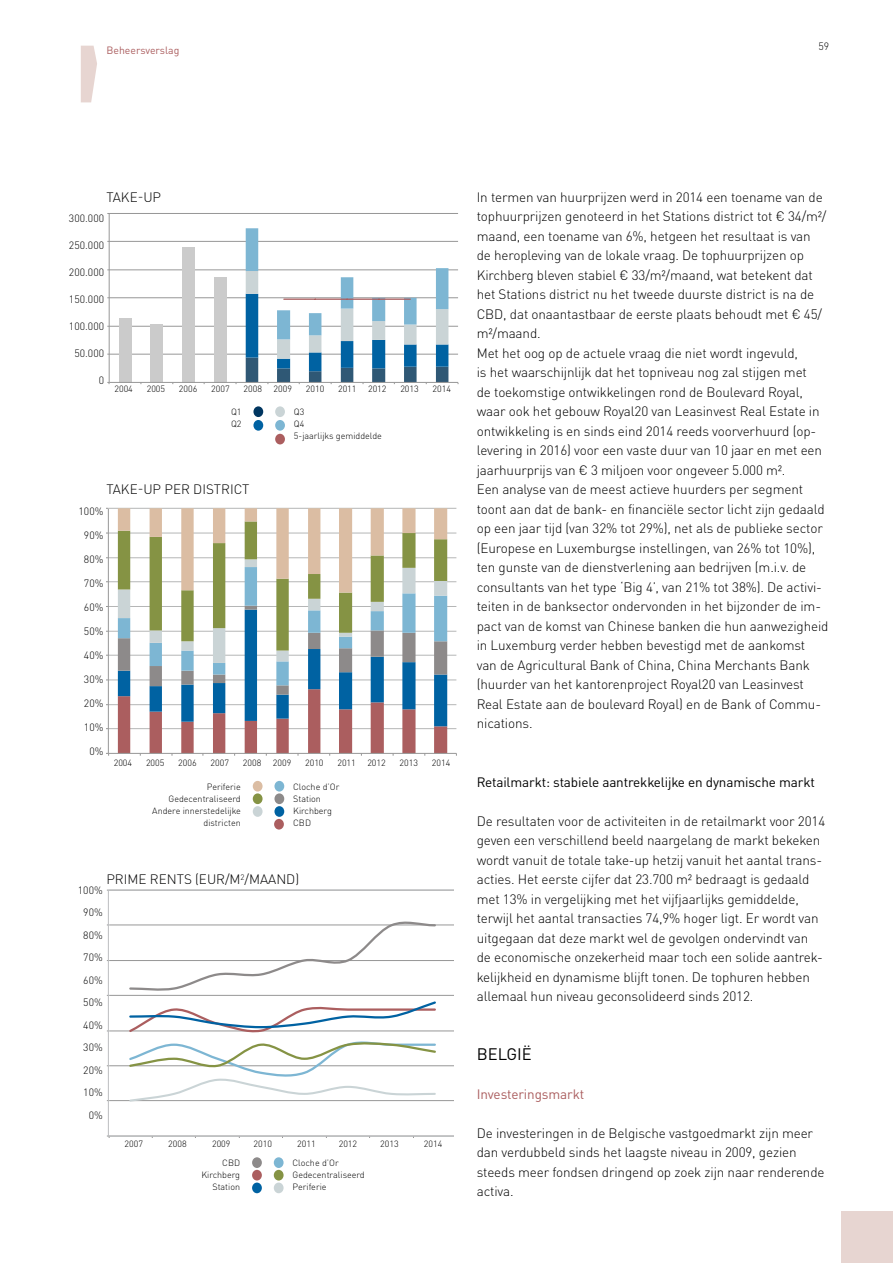
<style>
.page{position:relative;width:893px;height:1263px;background:#fff}
.page>*{position:absolute;margin:0;border:0;box-sizing:border-box;transform-origin:0 0}
.t1{font:16.5px "DINOT";color:#000}
.t2{font:300 13.5px/19.5px "DINOT";letter-spacing:-.01em;color:#000}
.t3{font:13.5px "DINOT";letter-spacing:-.01em;color:#000}
.t4{font:13.5px "DINOT";letter-spacing:-.01em;color:#ab5e5f}
.t5{font:300 10.5px/22.5px "DINOT";color:#000;text-align:right}
.t6{font:10.5px "DINOT";color:#ab5e5f}
.t7{font:300 9px/12px "DINOT";color:#000}
</style>
<div class="page">
<svg style="left:81px;top:46px;width:16px;height:56px"></svg>
<div style="left:842px;top:1212px;width:51px;height:51px;background:#e7d5d1"></div>
<hr style="left:109px;top:354px;width:349px;height:1px;background:#979797">
<hr style="left:109px;top:326px;width:349px;height:1px;background:#979797">
<hr style="left:109px;top:297px;width:349px;height:1px;background:#979797">
<hr style="left:109px;top:270px;width:349px;height:1px;background:#979797">
<hr style="left:109px;top:241px;width:349px;height:1px;background:#979797">
<hr style="left:109px;top:213px;width:349px;height:1px;background:#979797">
<div style="left:119px;top:318px;width:12px;height:64px;background:#cbcbcb"></div>
<div style="left:150px;top:324px;width:13px;height:58px;background:#cbcbcb"></div>
<div style="left:182px;top:247px;width:13px;height:135px;background:#cbcbcb"></div>
<div style="left:214px;top:277px;width:13px;height:105px;background:#cbcbcb"></div>
<hr style="left:109px;top:213px;width:1px;height:169px;background:#979797">
<hr style="left:109px;top:382px;width:349px;height:1px;background:#979797">
<svg style="left:246px;top:228px;width:202px;height:156px"></svg>
<hr style="left:284px;top:299px;width:31px;height:1px;background:#ab5e5f">
<hr style="left:315px;top:299px;width:32px;height:1px;background:#ab5e5f">
<hr style="left:347px;top:299px;width:32px;height:1px;background:#ab5e5f">
<hr style="left:379px;top:299px;width:31px;height:1px;background:#ab5e5f">
<hr style="left:109px;top:728px;width:347px;height:1px;background:#b5b6b6">
<hr style="left:109px;top:704px;width:347px;height:1px;background:#b5b6b6">
<hr style="left:109px;top:679px;width:347px;height:1px;background:#b5b6b6">
<hr style="left:109px;top:655px;width:347px;height:1px;background:#b5b6b6">
<hr style="left:109px;top:631px;width:347px;height:1px;background:#b5b6b6">
<hr style="left:109px;top:606px;width:347px;height:1px;background:#b5b6b6">
<hr style="left:109px;top:581px;width:347px;height:1px;background:#b5b6b6">
<hr style="left:109px;top:557px;width:347px;height:1px;background:#b5b6b6">
<hr style="left:109px;top:532px;width:347px;height:1px;background:#b5b6b6">
<hr style="left:109px;top:508px;width:347px;height:1px;background:#b5b6b6">
<hr style="left:108px;top:509px;width:1px;height:244px;background:#979797">
<hr style="left:108px;top:753px;width:348px;height:1px;background:#979797">
<svg style="left:118px;top:508px;width:329px;height:248px"></svg>
<svg style="left:108px;top:890px;width:345px;height:246px"></svg>
<svg style="left:127px;top:1000px;width:311px;height:103px"></svg>
<div style="left:253px;top:420px;width:10px;height:11px;background:#0062a2;border-radius:50%"></div>
<div style="left:253px;top:406px;width:10px;height:11px;background:#003660;border-radius:50%"></div>
<div style="left:275px;top:420px;width:10px;height:11px;background:#7db6d3;border-radius:50%"></div>
<div style="left:275px;top:406px;width:10px;height:11px;background:#cad4d6;border-radius:50%"></div>
<div style="left:275px;top:434px;width:10px;height:10px;background:#ab5e5f;border-radius:50%"></div>
<div style="left:253px;top:793px;width:10px;height:11px;background:#859344;border-radius:50%"></div>
<div style="left:253px;top:781px;width:10px;height:10px;background:#dbbda3;border-radius:50%"></div>
<div style="left:274px;top:793px;width:10px;height:11px;background:#8d8a8a;border-radius:50%"></div>
<div style="left:274px;top:781px;width:10px;height:10px;background:#7db6d3;border-radius:50%"></div>
<div style="left:274px;top:806px;width:10px;height:11px;background:#0062a2;border-radius:50%"></div>
<div style="left:253px;top:806px;width:10px;height:11px;background:#cad4d6;border-radius:50%"></div>
<div style="left:274px;top:819px;width:10px;height:10px;background:#ab5e5f;border-radius:50%"></div>
<div style="left:252px;top:1170px;width:10px;height:10px;background:#ab5e5f;border-radius:50%"></div>
<div style="left:252px;top:1157px;width:10px;height:11px;background:#8d8a8a;border-radius:50%"></div>
<div style="left:274px;top:1170px;width:10px;height:10px;background:#859344;border-radius:50%"></div>
<div style="left:274px;top:1157px;width:10px;height:11px;background:#7db6d3;border-radius:50%"></div>
<div style="left:274px;top:1182px;width:10px;height:11px;background:#cad4d6;border-radius:50%"></div>
<div style="left:252px;top:1182px;width:10px;height:11px;background:#0062a2;border-radius:50%"></div>
<p class="t6" style="left:106px;top:43px;width:75px">Beheersverslag</p>
<p class="t5" style="left:819px;top:35px;width:12px">59</p>
<p class="t2" style="left:106px;top:187px;width:56px">TAKE-UP</p>
<p class="t5" style="left:69px;top:207px;width:37px">300.000</p>
<p class="t5" style="left:69px;top:234px;width:37px">250.000</p>
<p class="t5" style="left:69px;top:261px;width:37px">200.000</p>
<p class="t5" style="left:69px;top:288px;width:37px">150.000</p>
<p class="t5" style="left:69px;top:315px;width:37px">100.000</p>
<p class="t5" style="left:74px;top:342px;width:31px">50.000</p>
<p class="t5" style="left:99px;top:369px;width:7px">0</p>
<p class="t7" style="left:114px;top:383px;width:20px">2004</p>
<p class="t7" style="left:147px;top:383px;width:20px">2005</p>
<p class="t7" style="left:179px;top:383px;width:20px">2006</p>
<p class="t7" style="left:211px;top:383px;width:20px">2007</p>
<p class="t7" style="left:244px;top:383px;width:20px">2008</p>
<p class="t7" style="left:273px;top:383px;width:20px">2009</p>
<p class="t7" style="left:306px;top:383px;width:20px">2010</p>
<p class="t7" style="left:338px;top:383px;width:20px">2011</p>
<p class="t7" style="left:368px;top:383px;width:20px">2012</p>
<p class="t7" style="left:400px;top:383px;width:20px">2013</p>
<p class="t7" style="left:433px;top:383px;width:20px">2014</p>
<p class="t7" style="left:294px;top:406px;width:90px">Q3<br>Q4<br>5-jaarlijks gemiddelde</p>
<p class="t7" style="left:231px;top:406px;width:12px">Q1<br>Q2</p>
<p class="t2" style="left:106px;top:479px;width:145px">TAKE-UP PER DISTRICT</p>
<p class="t5" style="left:79px;top:500px;width:26px">100%</p>
<p class="t5" style="left:84px;top:524px;width:21px">90%</p>
<p class="t5" style="left:84px;top:548px;width:21px">80%</p>
<p class="t5" style="left:84px;top:572px;width:21px">70%</p>
<p class="t5" style="left:84px;top:596px;width:21px">60%</p>
<p class="t5" style="left:84px;top:620px;width:21px">50%</p>
<p class="t5" style="left:84px;top:644px;width:21px">40%</p>
<p class="t5" style="left:84px;top:668px;width:21px">30%</p>
<p class="t5" style="left:84px;top:692px;width:21px">20%</p>
<p class="t5" style="left:84px;top:716px;width:21px">10%</p>
<p class="t5" style="left:89px;top:740px;width:16px">0%</p>
<p class="t7" style="left:114px;top:756px;width:20px">2004</p>
<p class="t7" style="left:146px;top:756px;width:20px">2005</p>
<p class="t7" style="left:178px;top:756px;width:20px">2006</p>
<p class="t7" style="left:211px;top:756px;width:20px">2007</p>
<p class="t7" style="left:243px;top:756px;width:20px">2008</p>
<p class="t7" style="left:273px;top:756px;width:20px">2009</p>
<p class="t7" style="left:305px;top:756px;width:20px">2010</p>
<p class="t7" style="left:337px;top:756px;width:20px">2011</p>
<p class="t7" style="left:367px;top:756px;width:20px">2012</p>
<p class="t7" style="left:400px;top:756px;width:20px">2013</p>
<p class="t7" style="left:432px;top:756px;width:20px">2014</p>
<p class="t7" style="left:293px;top:780px;width:48px">Cloche d’Or<br>Station<br>Kirchberg<br>CBD</p>
<p class="t7" style="left:152px;top:780px;width:90px;text-align:right">Periferie<br>Gedecentraliseerd<br>Andere innerstedelijke districten</p>
<p class="t2" style="left:106px;top:869px;width:194px">PRIME RENTS (EUR/M<sup>2</sup>/MAAND)</p>
<p class="t5" style="left:78px;top:878px;width:26px">100%<br>90%<br>80%<br>70%<br>60%<br>50%<br>40%<br>30%<br>20%<br>10%<br>0%</p>
<p class="t7" style="left:125px;top:1138px;width:20px">2007</p>
<p class="t7" style="left:168px;top:1138px;width:20px">2008</p>
<p class="t7" style="left:212px;top:1138px;width:20px">2009</p>
<p class="t7" style="left:253px;top:1138px;width:20px">2010</p>
<p class="t7" style="left:297px;top:1138px;width:20px">2011</p>
<p class="t7" style="left:339px;top:1138px;width:20px">2012</p>
<p class="t7" style="left:380px;top:1138px;width:20px">2013</p>
<p class="t7" style="left:424px;top:1138px;width:20px">2014</p>
<p class="t7" style="left:292px;top:1157px;width:74px">Cloche d’Or<br>Gedecentraliseerd<br>Periferie</p>
<p class="t7" style="left:201px;top:1157px;width:40px;text-align:right">CBD<br>Kirchberg<br>Station</p>
<p class="t2" style="left:477px;top:187px;width:353px">In termen van huurprijzen werd in 2014 een toename van de tophuurprijzen genoteerd in het Stations district tot € 34/m²/ maand, een toename van 6%, hetgeen het resultaat is van<br>de heropleving van de lokale vraag. De tophuurprijzen op Kirchberg bleven stabiel € 33/m²/maand, wat betekent dat het Stations district nu het tweede duurste district is na de CBD, dat onaantastbaar de eerste plaats behoudt met € 45/ m²/maand.<br>Met het oog op de actuele vraag die niet wordt ingevuld,<br>is het waarschijnlijk dat het topniveau nog zal stijgen met<br>de toekomstige ontwikkelingen rond de Boulevard Royal, waar ook het gebouw Royal20 van Leasinvest Real Estate in ontwikkeling is en sinds eind 2014 reeds voorverhuurd (op&shy;levering in 2016) voor een vaste duur van 10 jaar en met een jaarhuurprijs van € 3 miljoen voor ongeveer 5.000 m².<br>Een analyse van de meest actieve huurders per segment toont aan dat de bank- en financiële sector licht zijn gedaald op een jaar tijd (van 32% tot 29%), net als de publieke sector (Europese en Luxemburgse instellingen, van 26% tot 10%), ten gunste van de dienstverlening aan bedrijven (m.i.v. de consultants van het type ‘Big 4’, van 21% tot 38%). De activi&shy;teiten in de banksector ondervonden in het bijzonder de im&shy;pact van de komst van Chinese banken die hun aanwezigheid in Luxemburg verder hebben bevestigd met de aankomst van de Agricultural Bank of China, China Merchants Bank (huurder van het kantorenproject Royal20 van Leasinvest Real Estate aan de boulevard Royal) en de Bank of Commu&shy;nications.</p>
<p class="t3" style="left:477px;top:773px;width:340px">Retailmarkt: stabiele aantrekkelijke en dynamische markt</p>
<p class="t2" style="left:477px;top:811px;width:350px">De resultaten voor de activiteiten in de retailmarkt voor 2014 geven een verschillend beeld naargelang de markt bekeken wordt vanuit de totale take-up hetzij vanuit het aantal trans&shy;acties. Het eerste cijfer dat 23.700 m² bedraagt is gedaald met 13% in vergelijking met het vijfjaarlijks gemiddelde, terwijl het aantal transacties 74,9% hoger ligt. Er wordt van uitgegaan dat deze markt wel de gevolgen ondervindt van de economische onzekerheid maar toch een solide aantrek&shy;kelijkheid en dynamisme blijft tonen. De tophuren hebben allemaal hun niveau geconsolideerd sinds 2012.</p>
<p class="t1" style="left:477px;top:1043px;width:20px">Belgi</p>
<p class="t1" style="left:522px;top:1043px;width:11px">ë</p>
<p class="t4" style="left:477px;top:1085px;width:109px">Investeringsmarkt</p>
<p class="t2" style="left:477px;top:1123px;width:349px">De investeringen in de Belgische vastgoedmarkt zijn meer dan verdubbeld sinds het laagste niveau in 2009, gezien steeds meer fondsen dringend op zoek zijn naar renderende activa.</p>
</div>
